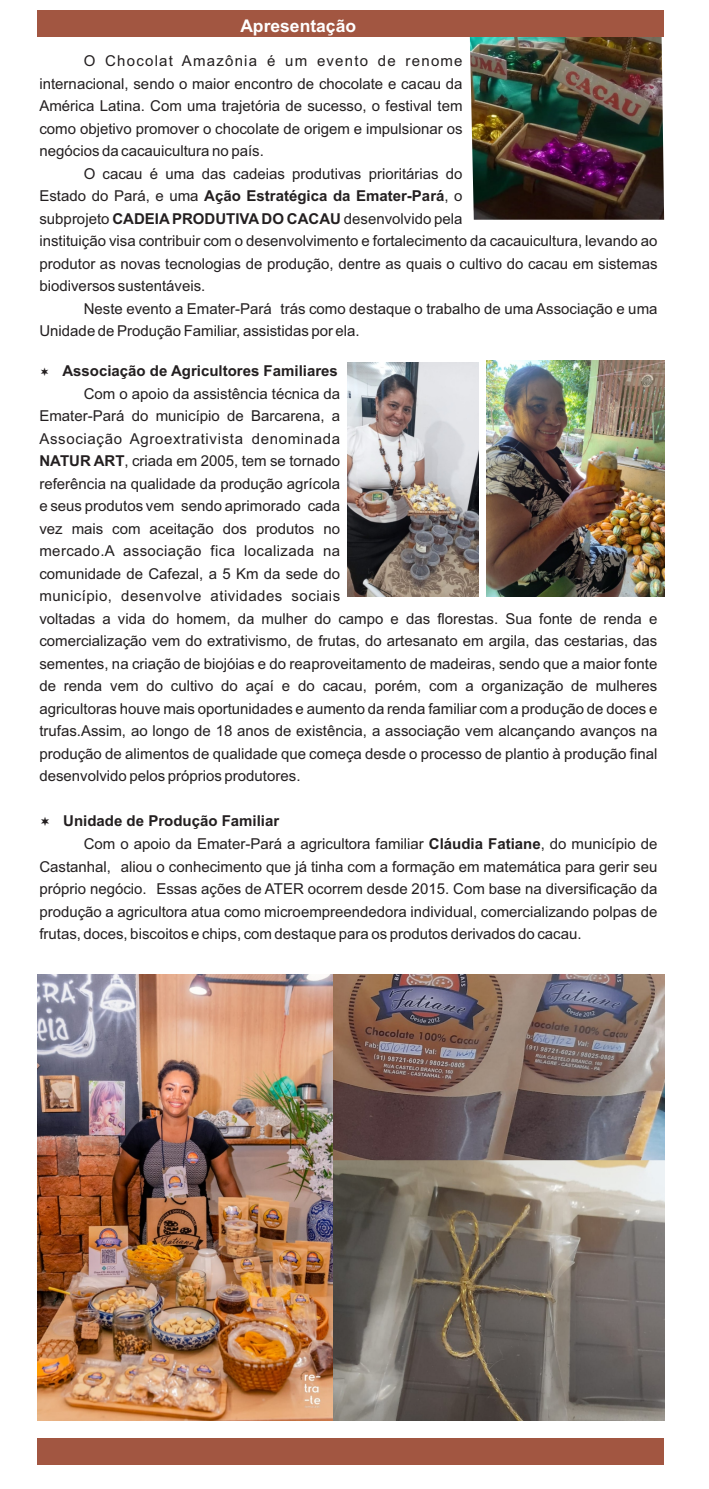
<style>
.page{position:relative;width:709px;height:1489px;background:#fff}
.page>*{position:absolute;margin:0;border:0;box-sizing:border-box;transform-origin:0 0}
.t1{font:700 17.5px "Arial";color:#fff}
.t2{font:15px/22.5px "Arial";color:#231f20}
.t3{font:700 15px "Arial";color:#231f20}
.s1{font-weight:700}
</style>
<div class="page">
<img style="left:347px;top:363px;width:131px;height:233px">
<img style="left:487px;top:360px;width:177px;height:236px">
<img style="left:470px;top:37px;width:194px;height:183px">
<div style="left:37px;top:1437px;width:627px;height:27px;background:#a25641"></div>
<div style="left:37px;top:11px;width:627px;height:26px;background:#a25641"></div>
<img style="left:37px;top:974px;width:297px;height:445px">
<img style="left:334px;top:974px;width:330px;height:186px">
<img style="left:334px;top:1160px;width:330px;height:260px">
<p class="t1" style="left:240px;top:19px;width:117px">Apresentação</p>
<p class="t2" style="left:39px;top:51px;width:424px;text-align:justify;text-indent:44px">O Chocolat Amazônia é um evento de renome internacional, sendo o maior encontro de chocolate e cacau da América Latina. Com uma trajetória de sucesso, o festival tem como objetivo promover o chocolate de origem e impulsionar os negócios da cacauicultura no país.</p>
<p class="t2" style="left:39px;top:164px;width:619px;text-indent:44px">O cacau é uma das cadeias produtivas prioritárias do<br>Estado do Pará, e uma <span class="s1">Ação Estratégica da Emater-Pará</span>, o<br>subprojeto <span class="s1">CADEIA PRODUTIVA DO CACAU</span> desenvolvido pela<br>instituição visa contribuir com o desenvolvimento e fortalecimento da cacauicultura, levando ao produtor as novas tecnologias de produção, dentre as quais o cultivo do cacau em sistemas biodiversos sustentáveis.</p>
<p class="t2" style="left:39px;top:299px;width:619px;text-indent:44px">Neste evento a Emater-Pará trás como destaque o trabalho de uma Associação e uma<br>Unidade de Produção Familiar, assistidas por ela.</p>
<p class="t3" style="left:62px;top:365px;width:277px">Associação de Agricultores Familiares</p>
<p class="t2" style="left:39px;top:383px;width:619px;text-indent:44px">Com o apoio da assistência técnica da<br>Emater-Pará do município de Barcarena, a<br>Associação Agroextrativista denominada<br><span class="s1">NATUR ART</span>, criada em 2005, tem se tornado<br>referência na qualidade da produção agrícola<br>e seus produtos vem sendo aprimorado cada<br>vez mais com aceitação dos produtos no<br>mercado.A associação fica localizada na<br>comunidade de Cafezal, a 5 Km da sede do<br>município, desenvolve atividades sociais<br>voltadas a vida do homem, da mulher do campo e das florestas. Sua fonte de renda e comercialização vem do extrativismo, de frutas, do artesanato em argila, das cestarias, das sementes, na criação de biojóias e do reaproveitamento de madeiras, sendo que a maior fonte de renda vem do cultivo do açaí e do cacau, porém, com a organização de mulheres agricultoras houve mais oportunidades e aumento da renda familiar com a produção de doces e trufas.Assim, ao longo de 18 anos de existência, a associação vem alcançando avanços na produção de alimentos de qualidade que começa desde o processo de plantio à produção final desenvolvido pelos próprios produtores.</p>
<p class="t3" style="left:63px;top:815px;width:217px">Unidade de Produção Familiar</p>
<p class="t2" style="left:84px;top:833px;width:575px">Com o apoio da Emater-Pará a agricultora familiar <span class="s1">Cláudia Fatiane</span>, do município de</p>
<p class="t2" style="left:39px;top:856px;width:619px">Castanhal, aliou o conhecimento que já tinha com a formação em matemática para gerir seu</p>
<p class="t2" style="left:39px;top:879px;width:619px">próprio negócio. Essas ações de ATER ocorrem desde 2015. Com base na diversificação da</p>
<p class="t2" style="left:39px;top:901px;width:619px">produção a agricultora atua como microempreendedora individual, comercializando polpas de</p>
<p class="t2" style="left:39px;top:924px;width:543px">frutas, doces, biscoitos e chips, com destaque para os produtos derivados do cacau.</p>
</div>
